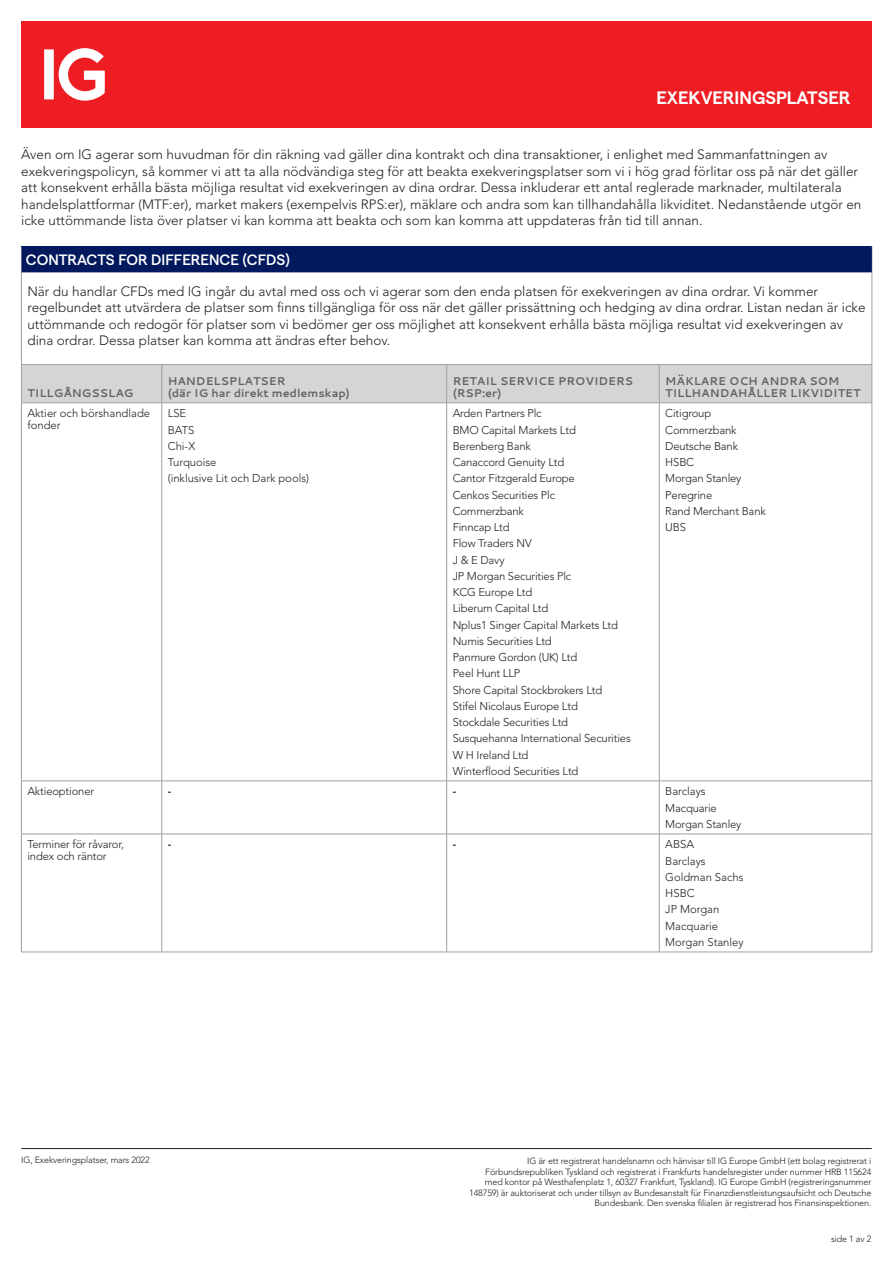
<style>
.page{position:relative;width:893px;height:1263px;background:#fff}
.page>*{position:absolute;margin:0;border:0;box-sizing:border-box;transform-origin:0 0}
.t1{font:600 18px "Matter SQ";color:#fff}
.sub_title__level_1{font:500 15px "Matter SQ";color:#fff}
.body_copy{font:300 13.5px/16.5px "Avenir LT Std";color:#231f20}
.body_text{font:300 11.25px/12px "Avenir LT Std";letter-spacing:-.015em;color:#231f20}
.body_text-2{font:700 11.25px/12px "Cantarell";color:#636366}
.body_text-3{font:800 11.25px "Avenir LT Std";color:#231f20}
.t2{font:300 9px/10.5px "Avenir LT Std";letter-spacing:-.015em;color:#231f20;text-align:right}
</style>
<div class="page">
<div style="left:21px;top:21px;width:851px;height:107px;background:#ee1d23"></div>
<svg style="left:44px;top:48px;width:61px;height:53px"></svg>
<hr style="left:21px;top:1148px;width:851px;height:1px;background:#231f20">
<div style="left:22px;top:365px;width:850px;height:38px;background:#d4d6d5"></div>
<svg style="left:22px;top:404px;width:850px;height:548px"></svg>
<svg style="left:21px;top:248px;width:1px;height:23px"></svg>
<svg style="left:872px;top:247px;width:1px;height:24px"></svg>
<hr style="left:21px;top:271px;width:1px;height:93px;background:#9d9fa2">
<hr style="left:872px;top:271px;width:1px;height:93px;background:#9d9fa2">
<hr style="left:21px;top:364px;width:141px;height:1px;background:#9d9fa2">
<hr style="left:21px;top:365px;width:1px;height:38px;background:#9d9fa2">
<hr style="left:162px;top:364px;width:285px;height:1px;background:#9d9fa2">
<hr style="left:162px;top:365px;width:1px;height:38px;background:#9d9fa2">
<hr style="left:447px;top:364px;width:212px;height:1px;background:#9d9fa2">
<hr style="left:446px;top:365px;width:1px;height:38px;background:#9d9fa2">
<hr style="left:659px;top:364px;width:213px;height:1px;background:#9d9fa2">
<hr style="left:659px;top:365px;width:1px;height:38px;background:#9d9fa2">
<hr style="left:872px;top:365px;width:1px;height:38px;background:#9d9fa2">
<hr style="left:21px;top:403px;width:141px;height:1px;background:#9d9fa2">
<hr style="left:21px;top:403px;width:1px;height:378px;background:#9d9fa2">
<hr style="left:162px;top:403px;width:285px;height:1px;background:#9d9fa2">
<hr style="left:162px;top:403px;width:1px;height:378px;background:#9d9fa2">
<hr style="left:447px;top:403px;width:212px;height:1px;background:#9d9fa2">
<hr style="left:446px;top:403px;width:1px;height:378px;background:#9d9fa2">
<hr style="left:659px;top:403px;width:213px;height:1px;background:#9d9fa2">
<hr style="left:659px;top:403px;width:1px;height:378px;background:#9d9fa2">
<hr style="left:872px;top:403px;width:1px;height:378px;background:#9d9fa2">
<hr style="left:21px;top:781px;width:141px;height:1px;background:#9d9fa2">
<hr style="left:21px;top:781px;width:1px;height:53px;background:#9d9fa2">
<hr style="left:162px;top:781px;width:285px;height:1px;background:#9d9fa2">
<hr style="left:162px;top:781px;width:1px;height:53px;background:#9d9fa2">
<hr style="left:447px;top:781px;width:212px;height:1px;background:#9d9fa2">
<hr style="left:446px;top:781px;width:1px;height:53px;background:#9d9fa2">
<hr style="left:659px;top:781px;width:213px;height:1px;background:#9d9fa2">
<hr style="left:659px;top:781px;width:1px;height:53px;background:#9d9fa2">
<hr style="left:872px;top:781px;width:1px;height:53px;background:#9d9fa2">
<hr style="left:21px;top:834px;width:141px;height:1px;background:#9d9fa2">
<hr style="left:21px;top:834px;width:1px;height:118px;background:#9d9fa2">
<hr style="left:162px;top:834px;width:285px;height:1px;background:#9d9fa2">
<hr style="left:162px;top:834px;width:1px;height:118px;background:#9d9fa2">
<hr style="left:447px;top:834px;width:212px;height:1px;background:#9d9fa2">
<hr style="left:446px;top:834px;width:1px;height:118px;background:#9d9fa2">
<hr style="left:659px;top:834px;width:213px;height:1px;background:#9d9fa2">
<hr style="left:659px;top:834px;width:1px;height:118px;background:#9d9fa2">
<hr style="left:872px;top:834px;width:1px;height:118px;background:#9d9fa2">
<hr style="left:21px;top:952px;width:141px;height:1px;background:#9d9fa2">
<hr style="left:162px;top:952px;width:285px;height:1px;background:#9d9fa2">
<hr style="left:447px;top:952px;width:212px;height:1px;background:#9d9fa2">
<hr style="left:659px;top:952px;width:213px;height:1px;background:#9d9fa2">
<hr style="left:21px;top:247px;width:141px;height:1px;background:#02195d">
<hr style="left:162px;top:247px;width:285px;height:1px;background:#02195d">
<hr style="left:447px;top:247px;width:212px;height:1px;background:#02195d">
<hr style="left:659px;top:247px;width:213px;height:1px;background:#02195d">
<div style="left:22px;top:248px;width:850px;height:24px;background:#02195d"></div>
<h1 class="t1" style="left:656px;top:85px;width:195px">EXEKVERINGSPLATSER</h1>
<p class="body_copy" style="left:21px;top:146px;width:842px">Även om IG agerar som huvudman för din räkning vad gäller dina kontrakt och dina transaktioner, i enlighet med Sammanfattningen av exekveringspolicyn, så kommer vi att ta alla nödvändiga steg för att beakta exekveringsplatser som vi i hög grad förlitar oss på när det gäller att konsekvent erhålla bästa möjliga resultat vid exekveringen av dina ordrar. Dessa inkluderar ett antal reglerade marknader, multilaterala handelsplattformar (MTF:er), market makers (exempelvis RPS:er), mäklare och andra som kan tillhandahålla likviditet. Nedanstående utgör en icke uttömmande lista över platser vi kan komma att beakta och som kan komma att uppdateras från tid till annan.</p>
<p class="sub_title__level_1" style="left:26px;top:249px;width:265px">CONTRACTS FOR DIFFERENCE (CFDS)</p>
<p class="body_copy" style="left:27px;top:283px;width:840px">När du handlar CFDs med IG ingår du avtal med oss och vi agerar som den enda platsen för exekveringen av dina ordrar. Vi kommer regelbundet att utvärdera de platser som finns tillgängliga för oss när det gäller prissättning och hedging av dina ordrar. Listan nedan är icke uttömmande och redogör för platser som vi bedömer ger oss möjlighet att konsekvent erhålla bästa möjliga resultat vid exekveringen av dina ordrar. Dessa platser kan komma att ändras efter behov.</p>
<p class="body_text-2" style="left:27px;top:386px;width:108px">TILLGÅNGSSLAG</p>
<p class="body_text-2" style="left:168px;top:374px;width:184px">HANDELSPLATSER<br>(där IG har direkt medlemskap)</p>
<p class="body_text-2" style="left:453px;top:374px;width:182px">RETAIL SERVICE PROVIDERS (RSP:er)</p>
<p class="body_text-2" style="left:665px;top:374px;width:197px">MÄKLARE OCH ANDRA SOM<br>TILLHANDAHÅLLER LIKVIDITET</p>
<p class="body_text" style="left:27px;top:407px;width:124px">Aktier och börshandlade fonder</p>
<p class="body_text" style="left:168px;top:407px;width:20px">LSE</p>
<p class="body_text" style="left:453px;top:407px;width:91px">Arden Partners Plc</p>
<p class="body_text" style="left:453px;top:424px;width:125px">BMO Capital Markets Ltd</p>
<p class="body_text" style="left:453px;top:440px;width:80px">Berenberg Bank</p>
<p class="body_text" style="left:453px;top:456px;width:113px">Canaccord Genuity Ltd</p>
<p class="body_text" style="left:453px;top:472px;width:124px">Cantor Fitzgerald Europe</p>
<p class="body_text" style="left:453px;top:489px;width:104px">Cenkos Securities Plc</p>
<p class="body_text" style="left:453px;top:505px;width:73px">Commerzbank</p>
<p class="body_text" style="left:453px;top:521px;width:59px">Finncap Ltd</p>
<p class="body_text" style="left:453px;top:537px;width:81px">Flow Traders NV</p>
<p class="body_text" style="left:453px;top:554px;width:53px">J &amp; E Davy</p>
<p class="body_text" style="left:453px;top:570px;width:120px">JP Morgan Securities Plc</p>
<p class="body_text" style="left:453px;top:586px;width:81px">KCG Europe Ltd</p>
<p class="body_text" style="left:453px;top:602px;width:97px">Liberum Capital Ltd</p>
<p class="body_text" style="left:453px;top:619px;width:167px">Nplus1 Singer Capital Markets Ltd</p>
<p class="body_text" style="left:453px;top:635px;width:101px">Numis Securities Ltd</p>
<p class="body_text" style="left:453px;top:651px;width:126px">Panmure Gordon (UK) Ltd</p>
<p class="body_text" style="left:453px;top:667px;width:69px">Peel Hunt LLP</p>
<p class="body_text" style="left:453px;top:684px;width:151px">Shore Capital Stockbrokers Ltd</p>
<p class="body_text" style="left:453px;top:700px;width:127px">Stifel Nicolaus Europe Ltd</p>
<p class="body_text" style="left:453px;top:716px;width:117px">Stockdale Securities Ltd</p>
<p class="body_text" style="left:453px;top:732px;width:180px">Susquehanna International Securities</p>
<p class="body_text" style="left:453px;top:749px;width:77px">W H Ireland Ltd</p>
<p class="body_text" style="left:453px;top:765px;width:127px">Winterflood Securities Ltd</p>
<p class="body_text" style="left:665px;top:407px;width:47px">Citigroup</p>
<p class="body_text" style="left:665px;top:424px;width:73px">Commerzbank</p>
<p class="body_text" style="left:665px;top:440px;width:74px">Deutsche Bank</p>
<p class="body_text" style="left:665px;top:456px;width:30px">HSBC</p>
<p class="body_text" style="left:665px;top:472px;width:78px">Morgan Stanley</p>
<p class="body_text" style="left:665px;top:489px;width:48px">Peregrine</p>
<p class="body_text" style="left:665px;top:505px;width:102px">Rand Merchant Bank</p>
<p class="body_text" style="left:665px;top:521px;width:22px">UBS</p>
<p class="body_text" style="left:168px;top:424px;width:28px">BATS</p>
<p class="body_text" style="left:168px;top:440px;width:29px">Chi-X</p>
<p class="body_text" style="left:168px;top:456px;width:50px">Turquoise</p>
<p class="body_text" style="left:168px;top:472px;width:143px">(inklusive Lit och Dark pools)</p>
<p class="body_text" style="left:27px;top:785px;width:68px">Aktieoptioner</p>
<p class="body_text-3" style="left:168px;top:785px;width:5px">-</p>
<p class="body_text-3" style="left:453px;top:785px;width:5px">-</p>
<p class="body_text" style="left:665px;top:785px;width:42px">Barclays</p>
<p class="body_text" style="left:665px;top:802px;width:53px">Macquarie</p>
<p class="body_text" style="left:665px;top:818px;width:78px">Morgan Stanley</p>
<p class="body_text" style="left:27px;top:838px;width:98px">Terminer för råvaror, index och räntor</p>
<p class="body_text-3" style="left:168px;top:838px;width:5px">-</p>
<p class="body_text-3" style="left:453px;top:838px;width:5px">-</p>
<p class="body_text" style="left:665px;top:838px;width:30px">ABSA</p>
<p class="body_text" style="left:665px;top:855px;width:42px">Barclays</p>
<p class="body_text" style="left:665px;top:871px;width:80px">Goldman Sachs</p>
<p class="body_text" style="left:665px;top:887px;width:31px">HSBC</p>
<p class="body_text" style="left:665px;top:903px;width:55px">JP Morgan</p>
<p class="body_text" style="left:665px;top:920px;width:54px">Macquarie</p>
<p class="body_text" style="left:665px;top:936px;width:80px">Morgan Stanley</p>
<p class="t2" style="left:21px;top:1155px;width:130px">IG, Exekveringsplatser, mars 2022</p>
<p class="t2" style="left:469px;top:1156px;width:404px">IG är ett registrerat handelsnamn och hänvisar till IG Europe GmbH (ett bolag registrerat i Förbundsrepubliken Tyskland och registrerat i Frankfurts handelsregister under nummer HRB 115624 med kontor på Westhafenplatz 1, 60327 Frankfurt, Tyskland). IG Europe GmbH (registreringsnummer 148759) är auktoriserat och under tillsyn av Bundesanstalt für Finanzdienstleistungsaufsicht och Deutsche Bundesbank. Den svenska filialen är registrerad hos Finansinspektionen.</p>
<p class="t2" style="left:831px;top:1233px;width:42px">side 1 av 2</p>
</div>
